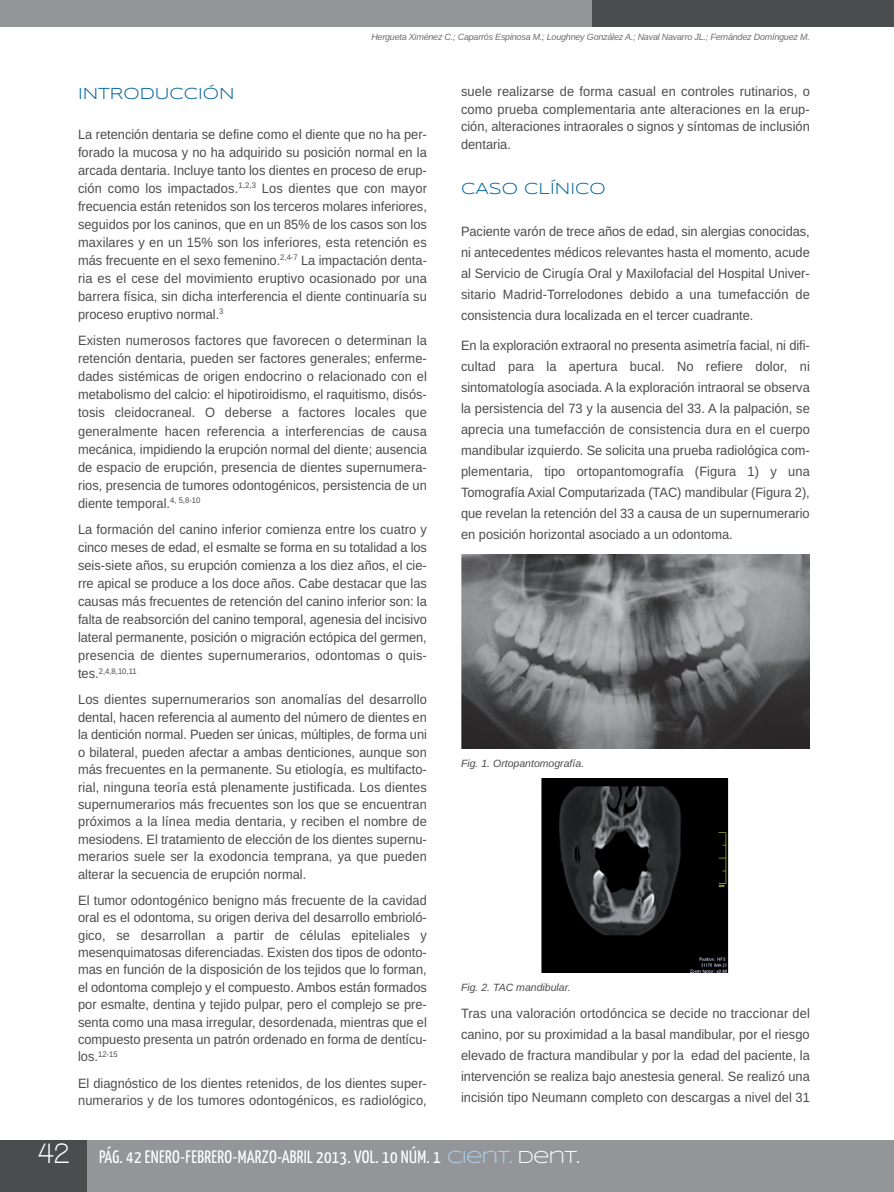
<style>
.page{position:relative;width:894px;height:1192px;background:#fff}
.page>*{position:absolute;margin:0;border:0;box-sizing:border-box;transform-origin:0 0}
.t1{font:18px "Yanone Kaffeesatz";letter-spacing:.015em;color:#fff}
.t2{font:16.5px "Syncopate";color:#00649e}
.t3{font:13.5px/18px "Arimo";color:#4b4c4d;text-align:justify;scale:.95 1}
.t4{font:italic 10.5px "Arimo";color:#4b4c4d}
.t5{font:italic 9px "Arimo";letter-spacing:-.025em;color:#6c6d70}
.t6{font:8.1px "Arimo";color:#4b4c4d;scale:.95 1}
.s1{font-size:13.5px}
.s2{font-family:"Walkway";font-weight:700;font-size:30px}
.s3{font-family:"Syncopate";color:#add2ed}
.s4{font-family:"Syncopate"}
</style>
<div class="page">
<div style="left:0;top:1139px;width:893px;height:52px;background:#939598"></div>
<div style="left:0;top:0;width:600px;height:27px;background:#939598"></div>
<div style="left:593px;top:0;width:300px;height:27px;background:#4b4c4d"></div>
<div style="left:0;top:1139px;width:87px;height:52px;background:#4b4c4d"></div>
<img style="left:461px;top:554px;width:348px;height:194px">
<img style="left:541px;top:778px;width:187px;height:194px">
<p class="t5" style="left:371px;top:33px;width:440px">Hergueta Ximénez C.; Caparrós Espinosa M.; Loughney González A.; Naval Navarro JL.; Fernández Domínguez M.</p>
<p class="t2" style="left:78px;top:84px;width:158px">INTRODUCCIÓN</p>
<p class="t3" style="left:78px;top:126px;width:368px">La retención dentaria se define como el diente que no ha per&shy;forado la mucosa y no ha adquirido su posición normal en la arcada dentaria. Incluye tanto los dientes en proceso de erup&shy;ción como los impactados.<sup>1,2,3</sup> Los dientes que con mayor frecuencia están retenidos son los terceros molares inferiores, seguidos por los caninos, que en un 85% de los casos son los maxilares y en un 15% son los inferiores, esta retención es más frecuente en el sexo femenino.<sup>2,4-7</sup> La impactación denta&shy;ria es el cese del movimiento eruptivo ocasionado por una barrera física, sin dicha interferencia el diente continuaría su proceso eruptivo normal.<sup>3</sup></p>
<p class="t3" style="left:78px;top:333px;width:368px">Existen numerosos factores que favorecen o determinan la retención dentaria, pueden ser factores generales; enferme&shy;dades sistémicas de origen endocrino o relacionado con el metabolismo del calcio: el hipotiroidismo, el raquitismo, disós&shy;tosis cleidocraneal. O deberse a factores locales que generalmente hacen referencia a interferencias de causa mecánica, impidiendo la erupción normal del diente; ausencia de espacio de erupción, presencia de dientes supernumera&shy;rios, presencia de tumores odontogénicos, persistencia de un diente temporal.<sup>4,</sup> <sup>5,8-10</sup></p>
<p class="t3" style="left:78px;top:521px;width:368px">La formación del canino inferior comienza entre los cuatro y cinco meses de edad, el esmalte se forma en su totalidad a los seis-siete años, su erupción comienza a los diez años, el cie&shy;rre apical se produce a los doce años. Cabe destacar que las causas más frecuentes de retención del canino inferior son: la falta de reabsorción del canino temporal, agenesia del incisivo lateral permanente, posición o migración ectópica del germen, presencia de dientes supernumerarios, odontomas o quis-</p>
<p class="t6" style="left:78px;top:668px;width:63px"><span class="s1">tes.</span>2,4,8,10,11</p>
<p class="t3" style="left:78px;top:692px;width:368px;line-height:17.4px">Los dientes supernumerarios son anomalías del desarrollo dental, hacen referencia al aumento del número de dientes en la dentición normal. Pueden ser únicas, múltiples, de forma uni o bilateral, pueden afectar a ambas denticiones, aunque son más frecuentes en la permanente. Su etiología, es multifacto&shy;rial, ninguna teoría está plenamente justificada. Los dientes supernumerarios más frecuentes son los que se encuentran próximos a la línea media dentaria, y reciben el nombre de mesiodens. El tratamiento de elección de los dientes supernu&shy;merarios suele ser la exodoncia temprana, ya que pueden alterar la secuencia de erupción normal.</p>
<p class="t3" style="left:78px;top:892px;width:368px;line-height:17.4px">El tumor odontogénico benigno más frecuente de la cavidad oral es el odontoma, su origen deriva del desarrollo embrioló&shy;gico, se desarrollan a partir de células epiteliales y mesenquimatosas diferenciadas. Existen dos tipos de odonto&shy;mas en función de la disposición de los tejidos que lo forman, el odontoma complejo y el compuesto. Ambos están formados por esmalte, dentina y tejido pulpar, pero el complejo se pre&shy;senta como una masa irregular, desordenada, mientras que el compuesto presenta un patrón ordenado en forma de dentícu-</p>
<p class="t6" style="left:78px;top:1050px;width:43px"><span class="s1">los.</span>12-15</p>
<p class="t3" style="left:78px;top:1075px;width:368px;line-height:17.4px">El diagnóstico de los dientes retenidos, de los dientes super&shy;numerarios y de los tumores odontogénicos, es radiológico,</p>
<p class="t3" style="left:461px;top:84px;width:368px;line-height:17.4px">suele realizarse de forma casual en controles rutinarios, o como prueba complementaria ante alteraciones en la erup&shy;ción, alteraciones intraorales o signos y síntomas de inclusión dentaria.</p>
<p class="t2" style="left:461px;top:178px;width:146px">CASO CLÍNICO</p>
<p class="t3" style="left:461px;top:222px;width:368px;line-height:21px">Paciente varón de trece años de edad, sin alergias conocidas, ni antecedentes médicos relevantes hasta el momento, acude al Servicio de Cirugía Oral y Maxilofacial del Hospital Univer&shy;sitario Madrid-Torrelodones debido a una tumefacción de consistencia dura localizada en el tercer cuadrante.</p>
<p class="t3" style="left:461px;top:336px;width:368px;line-height:21px">En la exploración extraoral no presenta asimetría facial, ni difi&shy;cultad para la apertura bucal. No refiere dolor, ni sintomatología asociada. A la exploración intraoral se observa la persistencia del 73 y la ausencia del 33. A la palpación, se aprecia una tumefacción de consistencia dura en el cuerpo mandibular izquierdo. Se solicita una prueba radiológica com&shy;plementaria, tipo ortopantomografía (Figura 1) y una Tomografía Axial Computarizada (TAC) mandibular (Figura 2), que revelan la retención del 33 a causa de un supernumerario en posición horizontal asociado a un odontoma.</p>
<p class="t4" style="left:461px;top:759px;width:125px">Fig. 1. Ortopantomografía.</p>
<p class="t4" style="left:461px;top:983px;width:111px">Fig. 2. TAC mandibular.</p>
<p class="t3" style="left:461px;top:1004px;width:368px;line-height:21px">Tras una valoración ortodóncica se decide no traccionar del canino, por su proximidad a la basal mandibular, por el riesgo elevado de fractura mandibular y por la edad del paciente, la intervención se realiza bajo anestesia general. Se realizó una incisión tipo Neumann completo con descargas a nivel del 31</p>
<h1 class="t1" style="left:38px;top:1150px;width:543px"><span class="s2">42</span> PÁG. 42 ENERO-FEBRERO-MARZO-ABRIL 2013. VOL. 10 NÚM. 1 <span class="s3">CIENT.</span> <span class="s4">DENT.</span></h1>
</div>
